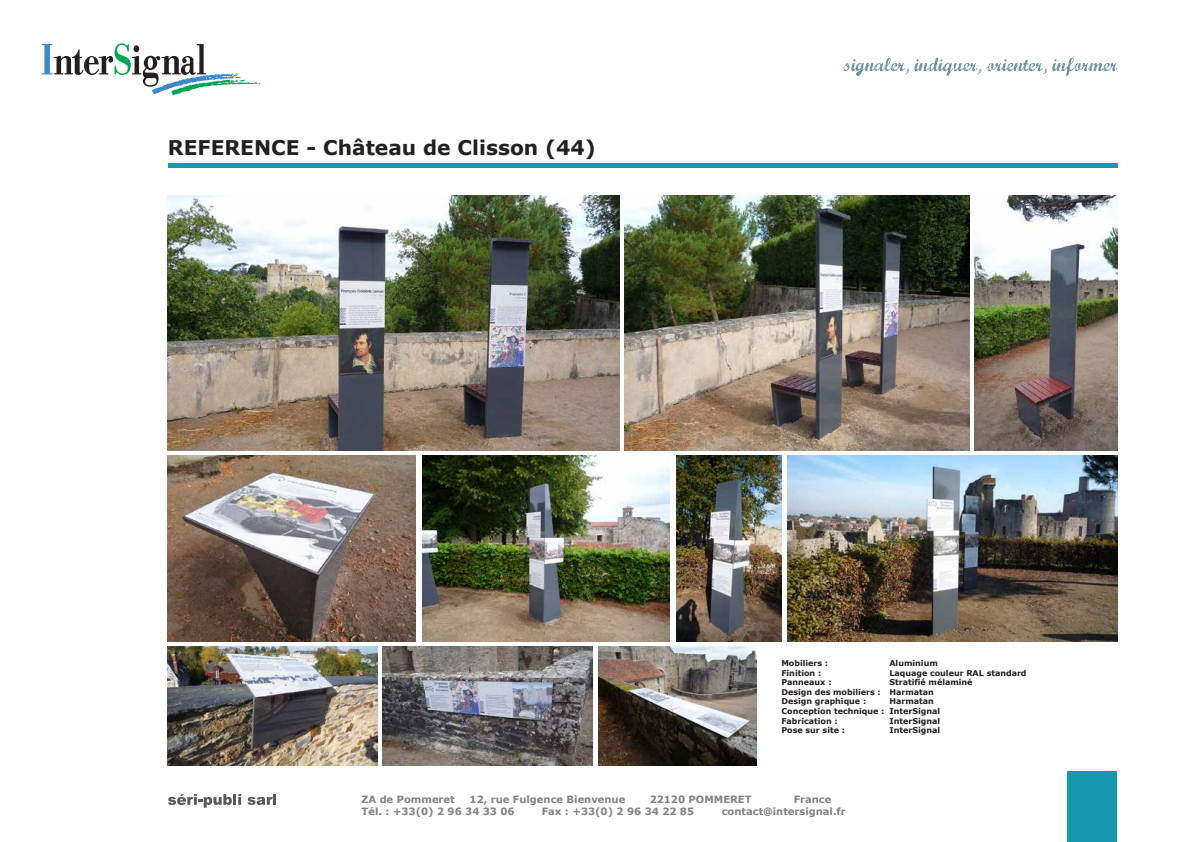
<style>
.page{position:relative;width:1191px;height:842px;background:#fff}
.page>*{position:absolute;margin:0;border:0;box-sizing:border-box;transform-origin:0 0}
.t1{font:700 20.2px "Verdana";color:#231f20}
.t2{font:700 10px "Verdana";color:#808285}
.t3{font:700 8px/9.6px "Verdana";color:#231f20}
</style>
<div class="page">
<div style="left:1067px;top:771px;width:50px;height:71px;background:#1898af"></div>
<div style="left:168px;top:163px;width:949px;height:5px;background:#1898af"></div>
<svg style="left:41px;top:43px;width:221px;height:52px"></svg>
<svg style="left:843px;top:58px;width:203px;height:18px"></svg>
<svg style="left:1052px;top:58px;width:65px;height:18px"></svg>
<svg style="left:168px;top:794px;width:73px;height:14px"></svg>
<svg style="left:247px;top:794px;width:29px;height:11px"></svg>
<img style="left:168px;top:196px;width:451px;height:254px">
<img style="left:382px;top:647px;width:211px;height:118px">
<img style="left:974px;top:196px;width:143px;height:254px">
<img style="left:422px;top:456px;width:248px;height:186px">
<img style="left:598px;top:647px;width:158px;height:118px">
<img style="left:168px;top:456px;width:248px;height:186px">
<img style="left:168px;top:647px;width:210px;height:118px">
<img style="left:787px;top:456px;width:330px;height:186px">
<img style="left:676px;top:456px;width:105px;height:186px">
<img style="left:625px;top:196px;width:344px;height:254px">
<h1 class="t1" style="left:168px;top:133px;width:429px">REFERENCE - Château de Clisson (44)</h1>
<p class="t3" style="left:781px;top:658px;width:48px">Mobiliers :</p>
<p class="t3" style="left:889px;top:658px;width:50px">Aluminium</p>
<p class="t3" style="left:781px;top:668px;width:41px">Finition :</p>
<p class="t3" style="left:889px;top:668px;width:139px">Laquage couleur RAL standard</p>
<p class="t3" style="left:781px;top:677px;width:52px">Panneaux :</p>
<p class="t3" style="left:781px;top:677px;width:193px;text-indent:108px">Stratifié mélaminé<br>Design des mobiliers : Harmatan<br>Design graphique :</p>
<p class="t3" style="left:781px;top:697px;width:160px;text-indent:108px">Harmatan<br>Conception technique : InterSignal<br>Fabrication :</p>
<p class="t3" style="left:889px;top:716px;width:52px">InterSignal</p>
<p class="t3" style="left:781px;top:725px;width:65px">Pose sur site :</p>
<p class="t3" style="left:889px;top:725px;width:52px">InterSignal</p>
<p class="t2" style="left:361px;top:792px;width:95px">ZA de Pommeret</p>
<p class="t2" style="left:469px;top:792px;width:157px">12, rue Fulgence Bienvenue</p>
<p class="t2" style="left:649px;top:792px;width:103px">22120 POMMERET</p>
<p class="t2" style="left:793px;top:792px;width:39px">France</p>
<p class="t2" style="left:361px;top:804px;width:155px">Tél. : +33(0) 2 96 34 33 06</p>
<p class="t2" style="left:541px;top:804px;width:154px">Fax : +33(0) 2 96 34 22 85</p>
<p class="t2" style="left:721px;top:804px;width:126px">contact@intersignal.fr</p>
</div>
